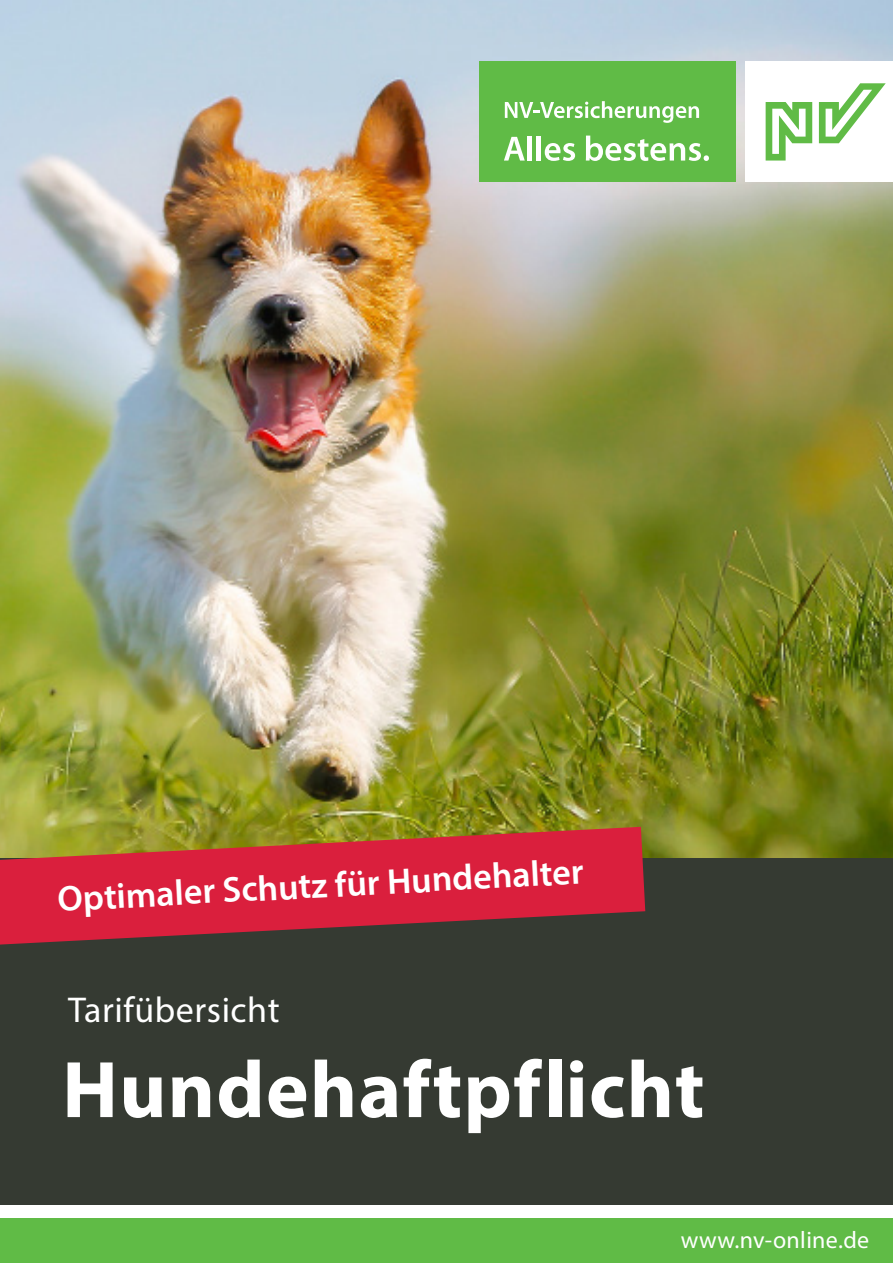
<style>
.page{position:relative;width:893px;height:1263px;background:#fff}
.page>*{position:absolute;margin:0;border:0;box-sizing:border-box;transform-origin:0 0}
.t1{font:700 81px "Myriad Pro";letter-spacing:.015em;color:#fff}
.t2{font:600 36px "Myriad Pro";color:#fff}
.t3{font:36px "Myriad Pro";letter-spacing:.015em;color:#fff}
.t4{font:24px "Myriad Pro";letter-spacing:.015em;color:#fff}
</style>
<div class="page">
<img style="left:0;top:0;width:893px;height:858px">
<div style="left:0;top:858px;width:893px;height:346px;background:#353a32"></div>
<div style="left:0;top:1218px;width:893px;height:45px;background:#60bb46"></div>
<svg style="left:0;top:827px;width:645px;height:117px;background:#b93338"></svg>
<div style="left:746px;top:62px;width:147px;height:120px;background:#fff"></div>
<svg style="left:766px;top:102px;width:46px;height:59px"></svg>
<svg style="left:819px;top:83px;width:67px;height:60px"></svg>
<div style="left:479px;top:62px;width:257px;height:120px;background:#60bb46"></div>
<svg style="left:504px;top:137px;width:21px;height:24px"></svg>
<hr style="left:528px;top:136px;width:4px;height:25px;background:#fff">
<hr style="left:537px;top:136px;width:4px;height:25px;background:#fff">
<svg style="left:545px;top:143px;width:30px;height:18px"></svg>
<svg style="left:586px;top:136px;width:123px;height:25px"></svg>
<svg style="left:505px;top:101px;width:194px;height:22px"></svg>
<p class="t2" style="left:56px;top:876px;width:528px;rotate:-3deg">Optimaler Schutz für Hundehalter</p>
<p class="t3" style="left:68px;top:988px;width:213px">Tarifübersicht</p>
<p class="t1" style="left:62px;top:1037px;width:644px">Hundehaftpflicht</p>
<p class="t4" style="left:681px;top:1225px;width:190px">www.nv-online.de</p>
</div>
